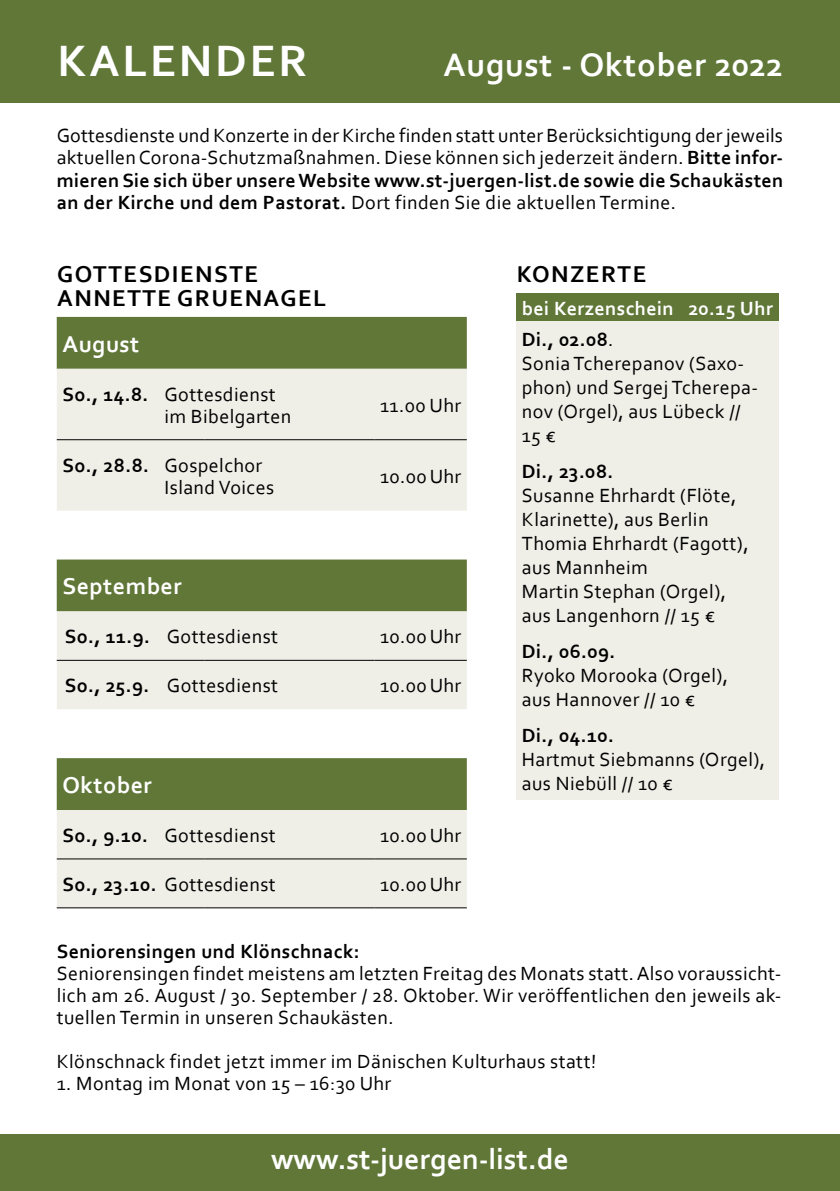
<style>
.page{position:relative;width:840px;height:1191px;background:#fff}
.page>*{position:absolute;margin:0;border:0;box-sizing:border-box;transform-origin:0 0}
.t1{font:700 46px "Corbel";letter-spacing:.06em;color:#fff}
.t2{font:700 34px "Corbel";letter-spacing:.02em;color:#fff}
.t3{font:700 30px "Corbel";color:#fff}
.t4{font:700 24px/24px "Corbel";letter-spacing:.06em;color:#000}
.t5{font:700 24px "Corbel";letter-spacing:.02em;color:#fff}
.t6{font:20px/24px "Corbel";letter-spacing:.02em;color:#000}
.t7{font:700 20px "Corbel";letter-spacing:.02em;color:#000}
.t8{font:700 20px/31.2px "Corbel";letter-spacing:.02em;color:#fff}
.s1{font-weight:700}
.s2{color:#000}
.s3{font-weight:400;color:#000}
</style>
<div class="page">
<div style="left:0;top:0;width:839px;height:102px;background:#607738"></div>
<div style="left:0;top:1134px;width:839px;height:57px;background:#607738"></div>
<div style="left:57px;top:317px;width:409px;height:52px;background:#607738"></div>
<svg style="left:57px;top:369px;width:409px;height:538px;fill:#efefe8"></svg>
<hr style="left:57px;top:439px;width:147px;height:1px;background:#000">
<hr style="left:204px;top:439px;width:170px;height:1px;background:#000">
<hr style="left:374px;top:439px;width:92px;height:1px;background:#000">
<hr style="left:57px;top:660px;width:147px;height:1px;background:#000">
<hr style="left:204px;top:660px;width:170px;height:1px;background:#000">
<hr style="left:374px;top:660px;width:92px;height:1px;background:#000">
<hr style="left:57px;top:858px;width:147px;height:1px;background:#000">
<hr style="left:204px;top:858px;width:170px;height:1px;background:#000">
<hr style="left:374px;top:858px;width:92px;height:1px;background:#000">
<hr style="left:57px;top:907px;width:147px;height:1px;background:#000">
<hr style="left:204px;top:907px;width:170px;height:1px;background:#000">
<hr style="left:374px;top:907px;width:92px;height:1px;background:#000">
<div style="left:516px;top:293px;width:262px;height:28px;background:#607738"></div>
<div style="left:516px;top:321px;width:262px;height:478px;background:#efefe8"></div>
<h1 class="t1" style="left:58px;top:32px;width:251px">KALENDER</h1>
<h2 class="t2" style="left:443px;top:44px;width:341px">August - Oktober 2022</h2>
<p class="t6" style="left:57px;top:124px;width:727px;line-height:22px;text-align:justify">Gottesdienste und Konzerte in der Kirche finden statt unter Berücksichtigung der jeweils aktuellen Corona-Schutzmaßnahmen. Diese können sich jederzeit ändern. <span class="s1">Bitte infor&shy;mieren Sie sich über unsere Website www.st-juergen-list.de sowie die Schaukästen an der Kirche und dem Pastorat.</span> Dort finden Sie die aktuellen Termine.</p>
<p class="t4" style="left:57px;top:261px;width:270px">GOTTESDIENSTE<br>ANNETTE GRUENAGEL</p>
<p class="t5" style="left:62px;top:329px;width:78px">August</p>
<p class="t6" style="left:164px;top:382px;width:128px;line-height:22px;text-indent:-102px"><span class="s1">So., 14.8.</span> Gottesdienst im Bibelgarten</p>
<p class="t6" style="left:380px;top:392px;width:82px">11.00 Uhr</p>
<p class="t6" style="left:164px;top:453px;width:111px;line-height:22px;text-indent:-102px"><span class="s1">So., 28.8.</span> Gospelchor<br>Island Voices</p>
<p class="t6" style="left:380px;top:463px;width:82px">10.00 Uhr</p>
<p class="t5" style="left:62px;top:571px;width:121px">September</p>
<p class="t6" style="left:65px;top:624px;width:215px"><span class="s1">So., 11.9.</span> Gottesdienst</p>
<p class="t6" style="left:380px;top:624px;width:82px">10.00 Uhr</p>
<p class="t6" style="left:65px;top:673px;width:215px"><span class="s1">So., 25.9.</span> Gottesdienst</p>
<p class="t6" style="left:380px;top:673px;width:82px">10.00 Uhr</p>
<p class="t5" style="left:62px;top:770px;width:91px">Oktober</p>
<p class="t6" style="left:62px;top:823px;width:215px"><span class="s1">So., 9.10.</span> Gottesdienst</p>
<p class="t6" style="left:380px;top:823px;width:82px">10.00 Uhr</p>
<p class="t6" style="left:62px;top:871px;width:215px"><span class="s1">So., 23.10.</span> Gottesdienst</p>
<p class="t6" style="left:380px;top:871px;width:82px">10.00 Uhr</p>
<p class="t4" style="left:516px;top:261px;width:131px">KONZERTE</p>
<p class="t8" style="left:521px;top:292px;width:252px">bei Kerzenschein 20.15 Uhr<br><span class="s2">Di., 02.08</span><span class="s3">.</span></p>
<p class="t6" style="left:521px;top:351px;width:237px">Sonia Tcherepanov (Saxo&shy;phon) und Sergej Tcherepa&shy;nov (Orgel), aus Lübeck //<br>15 €</p>
<p class="t7" style="left:521px;top:459px;width:93px">Di., 23.08.</p>
<p class="t6" style="left:521px;top:483px;width:228px">Susanne Ehrhardt (Flöte,<br>Klarinette), aus Berlin<br>Thomia Ehrhardt (Fagott), aus Mannheim<br>Martin Stephan (Orgel), aus Langenhorn // 15 €</p>
<p class="t7" style="left:521px;top:639px;width:95px">Di., 06.09.</p>
<p class="t6" style="left:521px;top:663px;width:208px">Ryoko Morooka (Orgel), aus Hannover // 10 €</p>
<p class="t7" style="left:521px;top:723px;width:93px">Di., 04.10.</p>
<p class="t6" style="left:521px;top:747px;width:245px">Hartmut Siebmanns (Orgel), aus Niebüll // 10 €</p>
<p class="t7" style="left:57px;top:938px;width:304px">Seniorensingen und Klönschnack:</p>
<p class="t6" style="left:57px;top:961px;width:725px;line-height:22px;text-align:justify">Seniorensingen findet meistens am letzten Freitag des Monats statt. Also voraussicht&shy;lich am 26. August / 30. September / 28. Oktober. Wir veröffentlichen den jeweils ak&shy;tuellen Termin in unseren Schaukästen.</p>
<p class="t6" style="left:57px;top:1048px;width:540px">Klönschnack findet jetzt immer im Dänischen Kulturhaus statt!</p>
<p class="t6" style="left:57px;top:1070px;width:336px">1. Montag im Monat von 15 – 16:30 Uhr</p>
<h3 class="t3" style="left:271px;top:1140px;width:299px">www.st-juergen-list.de</h3>
</div>
